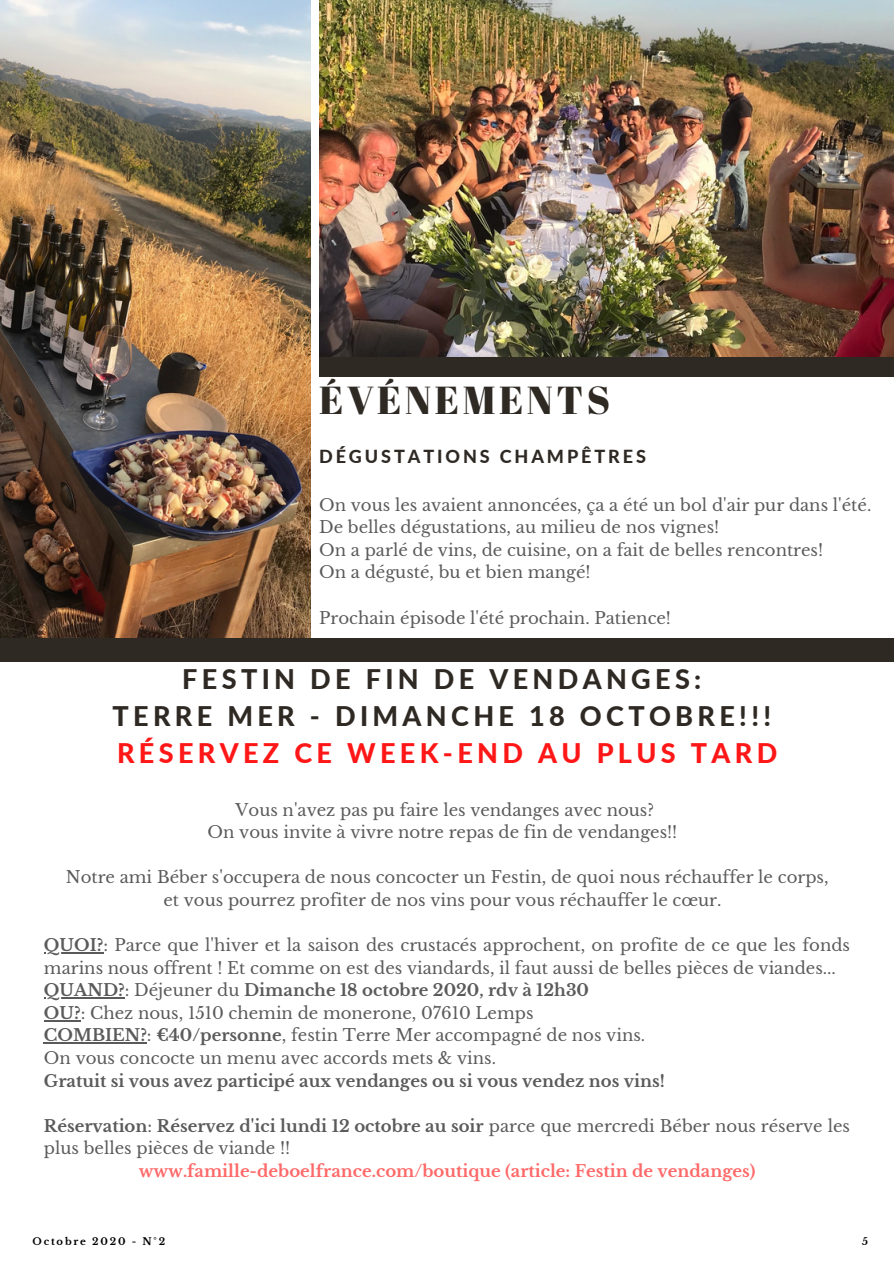
<style>
.page{position:relative;width:894px;height:1264px;background:#fff}
.page>*{position:absolute;margin:0;border:0;box-sizing:border-box;transform-origin:0 0}
.t1{font:39px "Abril Fatface";letter-spacing:.09em;color:#2f2924}
.t2{font:800 27px/37.2px "Lato";letter-spacing:.16em;color:#2f2924;text-align:center}
.t3{font:800 27px "Lato";letter-spacing:.16em;color:#ff1616}
.t4{font:800 18px "Lato";letter-spacing:.16em;color:#2f2924}
.t5{font:16.5px/22.6px "Libre Baskerville";color:#000}
.t6{font:700 16.5px "Libre Baskerville";color:#ff1616}
.t7{font:700 16.5px "Libre Baskerville";color:#000}
.t8{font:700 9.9px "Libre Baskerville";letter-spacing:.18em;color:#000}
.s1{font-weight:700}
</style>
<div class="page">
<img style="left:319px;top:0;width:574px;height:357px">
<div style="left:0;top:638px;width:893px;height:23px;background:#2f2924"></div>
<div style="left:319px;top:357px;width:574px;height:19px;background:#2f2924"></div>
<img style="left:0;top:0;width:311px;height:637px">
<hr style="left:44px;top:952px;width:59px;height:1px;background:#000">
<hr style="left:44px;top:997px;width:81px;height:1px;background:#000">
<hr style="left:44px;top:1020px;width:37px;height:1px;background:#000">
<hr style="left:44px;top:1042px;width:103px;height:1px;background:#000">
<h1 class="t1" style="left:319px;top:373px;width:292px">ÉVÉNEMENTS</h1>
<p class="t4" style="left:319px;top:445px;width:328px">DÉGUSTATIONS CHAMPÊTRES</p>
<p class="t5" style="left:319px;top:494px;width:553px">On vous les avaient annoncées, ça a été un bol d'air pur dans l'été.<br>De belles dégustations, au milieu de nos vignes!<br>On a parlé de vins, de cuisine, on a fait de belles rencontres!<br>On a dégusté, bu et bien mangé!</p>
<p class="t5" style="left:319px;top:606px;width:353px">Prochain épisode l'été prochain. Patience!</p>
<h2 class="t2" style="left:112px;top:659px;width:660px">FESTIN DE FIN DE VENDANGES:<br>TERRE MER - DIMANCHE 18 OCTOBRE!!!</h2>
<h2 class="t3" style="left:117px;top:736px;width:661px">RÉSERVEZ CE WEEK-END AU PLUS TARD</h2>
<p class="t5" style="left:207px;top:798px;width:471px;text-align:center">Vous n'avez pas pu faire les vendanges avec nous?<br>On vous invite à vivre notre repas de fin de vendanges!!</p>
<p class="t5" style="left:66px;top:866px;width:764px;text-align:center">Notre ami Béber s'occupera de nous concocter un Festin, de quoi nous réchauffer le corps, et vous pourrez profiter de nos vins pour vous réchauffer le cœur.</p>
<p class="t5" style="left:44px;top:934px;width:807px"><span class="s1">QUOI?</span>: Parce que l'hiver et la saison des crustacés approchent, on profite de ce que les fonds marins nous offrent ! Et comme on est des viandards, il faut aussi de belles pièces de viandes...<br><span class="s1">QUAND?</span>: Déjeuner du <span class="s1">Dimanche 18 octobre 2020, rdv à 12h30<br>OU?</span>: Chez nous, 1510 chemin de monerone, 07610 Lemps<br><span class="s1">COMBIEN?</span>: <span class="s1">€40/personne</span>, festin Terre Mer accompagné de nos vins.<br>On vous concocte un menu avec accords mets &amp; vins.</p>
<p class="t7" style="left:44px;top:1070px;width:622px">Gratuit si vous avez participé aux vendanges ou si vous vendez nos vins!</p>
<p class="t5" style="left:44px;top:1114px;width:807px"><span class="s1">Réservation</span>: <span class="s1">Réservez d'ici lundi 12 octobre au soir</span> parce que mercredi Béber nous réserve les plus belles pièces de viande !!</p>
<p class="t6" style="left:139px;top:1160px;width:618px">www.famille-deboelfrance.com/boutique (article: Festin de vendanges)</p>
<p class="t8" style="left:33px;top:1234px;width:134px">Octobre 2020 - N°2</p>
<p class="t8" style="left:862px;top:1234px;width:7px">5</p>
</div>
